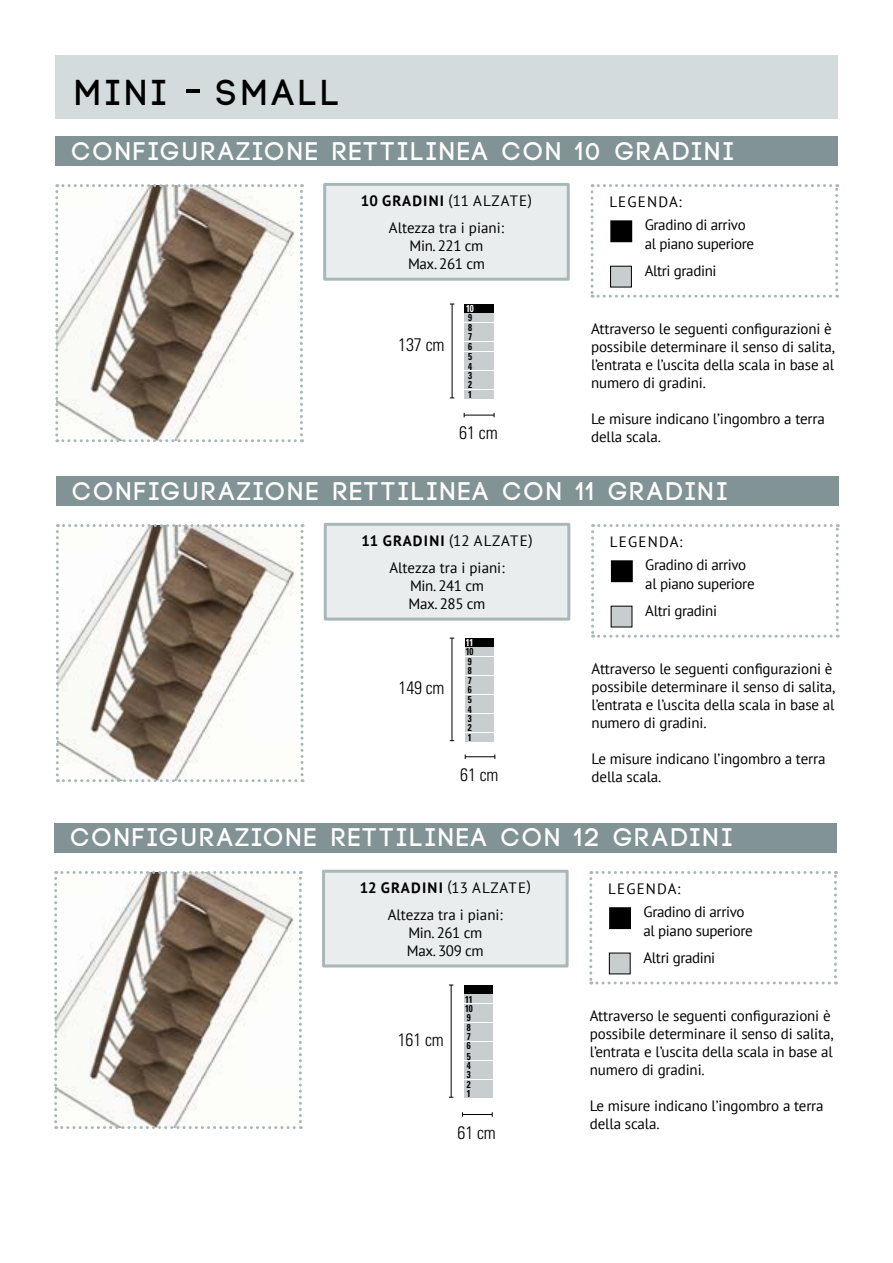
<style>
.page{position:relative;width:893px;height:1263px;background:#fff}
.page>*{position:absolute;margin:0;border:0;box-sizing:border-box;transform-origin:0 0}
.t1{font:700 36px "Code";letter-spacing:.15em;color:#000}
.t2{font:700 25.5px "Code";letter-spacing:.12em;color:#fff}
.t3{font:300 condensed 18.15px "Univers LT Std";letter-spacing:-.01em;color:#000}
.t4{font:300 condensed 18px "Univers LT Std";letter-spacing:-.01em;color:#000}
.t5{font:15px/18px "PT Sans";letter-spacing:-.01em;color:#000}
.t6{font:700 condensed 10.05px/9.4px "Univers LT Std";color:#000;scale:.9 1}
.t7{font:700 condensed 10.05px "Univers LT Std";color:#fff;scale:.9 1}
.t8{font:700 condensed 9.9px/9.3px "Univers LT Std";color:#000;scale:.9 1}
.t9{font:700 condensed 9.9px "Univers LT Std";color:#fff;scale:.9 1}
.s1{font-weight:700}
</style>
<div class="page">
<div style="left:55px;top:55px;width:783px;height:64px;background:#d3dbdd"></div>
<hr style="left:186px;top:89px;width:13px;height:4px;background:#000">
<div style="left:55px;top:136px;width:783px;height:29px;background:#829396"></div>
<div style="left:323px;top:183px;width:247px;height:98px;background:#e9edee;border:3px solid #aab7b9"></div>
<div style="left:465px;top:333px;width:29px;height:8px;background:#c8cdd0"></div>
<div style="left:465px;top:352px;width:29px;height:8px;background:#c8cdd0"></div>
<div style="left:465px;top:371px;width:29px;height:8px;background:#c8cdd0"></div>
<div style="left:465px;top:304px;width:29px;height:8px;background:#000"></div>
<div style="left:465px;top:323px;width:29px;height:8px;background:#c8cdd0"></div>
<div style="left:465px;top:342px;width:29px;height:9px;background:#c8cdd0"></div>
<div style="left:465px;top:361px;width:29px;height:9px;background:#c8cdd0"></div>
<div style="left:465px;top:314px;width:29px;height:8px;background:#c8cdd0"></div>
<div style="left:465px;top:390px;width:29px;height:8px;background:#c8cdd0"></div>
<div style="left:465px;top:380px;width:29px;height:9px;background:#c8cdd0"></div>
<hr style="left:452px;top:304px;width:1px;height:94px;background:#000">
<hr style="left:464px;top:415px;width:30px;height:1px;background:#000">
<svg style="left:55px;top:184px;width:248px;height:258px"></svg>
<svg style="left:590px;top:184px;width:248px;height:114px"></svg>
<div style="left:610px;top:266px;width:21px;height:21px;background:#c8cdd0"></div>
<div style="left:610px;top:266px;width:22px;height:21px;border:1px solid #000"></div>
<div style="left:611px;top:221px;width:21px;height:21px;background:#000"></div>
<div style="left:610px;top:220px;width:22px;height:22px;border:1px solid #000"></div>
<div style="left:56px;top:476px;width:782px;height:29px;background:#829396"></div>
<div style="left:324px;top:523px;width:246px;height:98px;background:#e9edee;border:3px solid #aab7b9"></div>
<svg style="left:56px;top:524px;width:248px;height:258px"></svg>
<div style="left:465px;top:676px;width:28px;height:8px;background:#c8cdd0"></div>
<div style="left:465px;top:695px;width:28px;height:8px;background:#c8cdd0"></div>
<div style="left:465px;top:714px;width:28px;height:8px;background:#c8cdd0"></div>
<div style="left:465px;top:647px;width:28px;height:9px;background:#c8cdd0"></div>
<div style="left:465px;top:666px;width:28px;height:9px;background:#c8cdd0"></div>
<div style="left:465px;top:685px;width:28px;height:9px;background:#c8cdd0"></div>
<div style="left:465px;top:704px;width:28px;height:9px;background:#c8cdd0"></div>
<div style="left:465px;top:638px;width:28px;height:8px;background:#000"></div>
<div style="left:465px;top:657px;width:28px;height:8px;background:#c8cdd0"></div>
<div style="left:465px;top:733px;width:28px;height:8px;background:#c8cdd0"></div>
<div style="left:465px;top:723px;width:28px;height:9px;background:#c8cdd0"></div>
<hr style="left:451px;top:638px;width:1px;height:103px;background:#000">
<hr style="left:465px;top:756px;width:30px;height:1px;background:#000">
<svg style="left:591px;top:524px;width:248px;height:114px"></svg>
<div style="left:611px;top:606px;width:21px;height:21px;background:#c8cdd0"></div>
<div style="left:611px;top:561px;width:21px;height:21px;background:#000"></div>
<div style="left:611px;top:560px;width:22px;height:22px;border:1px solid #000"></div>
<div style="left:54px;top:823px;width:782px;height:29px;background:#829396"></div>
<div style="left:322px;top:870px;width:247px;height:97px;background:#e9edee;border:3px solid #aab7b9"></div>
<svg style="left:54px;top:871px;width:248px;height:258px"></svg>
<div style="left:464px;top:1032px;width:29px;height:9px;background:#c8cdd0"></div>
<div style="left:464px;top:1051px;width:29px;height:9px;background:#c8cdd0"></div>
<div style="left:464px;top:1070px;width:29px;height:9px;background:#c8cdd0"></div>
<div style="left:464px;top:1004px;width:29px;height:8px;background:#c8cdd0"></div>
<div style="left:464px;top:985px;width:29px;height:9px;background:#000"></div>
<div style="left:464px;top:1023px;width:29px;height:8px;background:#c8cdd0"></div>
<div style="left:464px;top:1042px;width:29px;height:8px;background:#c8cdd0"></div>
<div style="left:464px;top:1061px;width:29px;height:8px;background:#c8cdd0"></div>
<div style="left:464px;top:995px;width:29px;height:8px;background:#c8cdd0"></div>
<div style="left:464px;top:1013px;width:29px;height:9px;background:#c8cdd0"></div>
<div style="left:464px;top:1089px;width:29px;height:9px;background:#c8cdd0"></div>
<div style="left:464px;top:1080px;width:29px;height:8px;background:#c8cdd0"></div>
<hr style="left:451px;top:985px;width:1px;height:112px;background:#000">
<svg style="left:462px;top:1112px;width:31px;height:5px"></svg>
<svg style="left:589px;top:871px;width:248px;height:113px"></svg>
<div style="left:609px;top:953px;width:21px;height:21px;background:#c8cdd0"></div>
<div style="left:610px;top:908px;width:20px;height:20px;background:#000"></div>
<div style="left:609px;top:907px;width:22px;height:22px;border:1px solid #000"></div>
<h1 class="t1" style="left:76px;top:74px;width:92px">MINI</h1>
<h1 class="t1" style="left:217px;top:74px;width:123px">SMALL</h1>
<h2 class="t2" style="left:72px;top:138px;width:663px">CONFIGURAZIONE RETTILINEA CON 10 GRADINI</h2>
<p class="t5" style="left:361px;top:187px;width:173px;line-height:27px;text-align:center"><span class="s1">10 GRADINI</span> (11 ALZATE)<br>Altezza tra i piani:</p>
<p class="t5" style="left:408px;top:236px;width:78px">Min. 221 cm<br>Max. 261 cm</p>
<p class="t7" style="left:466px;top:302px;width:10px">10</p>
<p class="t6" style="left:468px;top:313px;width:6px;text-align:justify">9<br>8<br>7<br>6</p>
<p class="t6" style="left:468px;top:351px;width:6px">5<br>4</p>
<p class="t6" style="left:468px;top:380px;width:6px">2</p>
<p class="t5" style="left:645px;top:189px;width:102px;line-height:23.5px;text-indent:-35px">LEGENDA:<br>Gradino di arrivo</p>
<p class="t5" style="left:645px;top:230px;width:111px;line-height:27px">al piano superiore<br>Altri gradini</p>
<p class="t5" style="left:591px;top:320px;width:245px">Attraverso le seguenti configurazioni è possibile determinare il senso di salita, l’entrata e l’uscita della scala in base al numero di gradini.</p>
<p class="t5" style="left:591px;top:410px;width:235px">Le misure indicano l’ingombro a terra della scala.</p>
<p class="t3" style="left:398px;top:334px;width:48px">137 cm</p>
<p class="t6" style="left:468px;top:366px;width:6px;line-height:18.9px">3<br>1</p>
<p class="t3" style="left:459px;top:422px;width:40px">61 cm</p>
<h2 class="t2" style="left:73px;top:478px;width:656px">CONFIGURAZIONE RETTILINEA CON 11 GRADINI</h2>
<p class="t5" style="left:361px;top:527px;width:173px;line-height:27px;text-align:center"><span class="s1">11 GRADINI</span> (12 ALZATE)<br>Altezza tra i piani:</p>
<p class="t5" style="left:409px;top:576px;width:78px">Min. 241 cm<br>Max. 285 cm</p>
<p class="t9" style="left:466px;top:636px;width:10px">11</p>
<p class="t8" style="left:466px;top:647px;width:10px">10<br>9<br>8<br>7<br>6</p>
<p class="t8" style="left:468px;top:694px;width:6px">5<br>4</p>
<p class="t8" style="left:468px;top:723px;width:6px">2</p>
<p class="t5" style="left:645px;top:529px;width:102px;line-height:23.5px;text-indent:-35px">LEGENDA:<br>Gradino di arrivo</p>
<p class="t5" style="left:645px;top:570px;width:111px;line-height:27px">al piano superiore<br>Altri gradini</p>
<p class="t5" style="left:592px;top:660px;width:245px">Attraverso le seguenti configurazioni è possibile determinare il senso di salita, l’entrata e l’uscita della scala in base al numero di gradini.</p>
<p class="t5" style="left:592px;top:750px;width:235px">Le misure indicano l’ingombro a terra della scala.</p>
<p class="t4" style="left:399px;top:677px;width:48px">149 cm</p>
<p class="t8" style="left:468px;top:709px;width:6px;line-height:18.8px">3<br>1</p>
<p class="t4" style="left:460px;top:764px;width:40px">61 cm</p>
<h2 class="t2" style="left:71px;top:825px;width:662px">CONFIGURAZIONE RETTILINEA CON 12 GRADINI</h2>
<p class="t5" style="left:360px;top:874px;width:173px;line-height:27px;text-align:center"><span class="s1">12 GRADINI</span> (13 ALZATE)<br>Altezza tra i piani:</p>
<p class="t5" style="left:407px;top:923px;width:78px">Min. 261 cm<br>Max. 309 cm</p>
<p class="t8" style="left:465px;top:994px;width:10px">11<br>10<br>9<br>8<br>7<br>6</p>
<p class="t8" style="left:467px;top:1051px;width:6px">5<br>4</p>
<p class="t8" style="left:467px;top:1080px;width:6px">2</p>
<p class="t5" style="left:643px;top:876px;width:102px;line-height:23.5px;text-indent:-35px">LEGENDA:<br>Gradino di arrivo</p>
<p class="t5" style="left:643px;top:917px;width:111px;line-height:27px">al piano superiore<br>Altri gradini</p>
<p class="t5" style="left:590px;top:1007px;width:245px">Attraverso le seguenti configurazioni è possibile determinare il senso di salita, l’entrata e l’uscita della scala in base al numero di gradini.</p>
<p class="t5" style="left:590px;top:1097px;width:235px">Le misure indicano l’ingombro a terra della scala.</p>
<p class="t4" style="left:398px;top:1028px;width:48px">161 cm</p>
<p class="t8" style="left:467px;top:1065px;width:6px;line-height:18.8px">3<br>1</p>
<p class="t4" style="left:458px;top:1121px;width:40px">61 cm</p>
</div>
